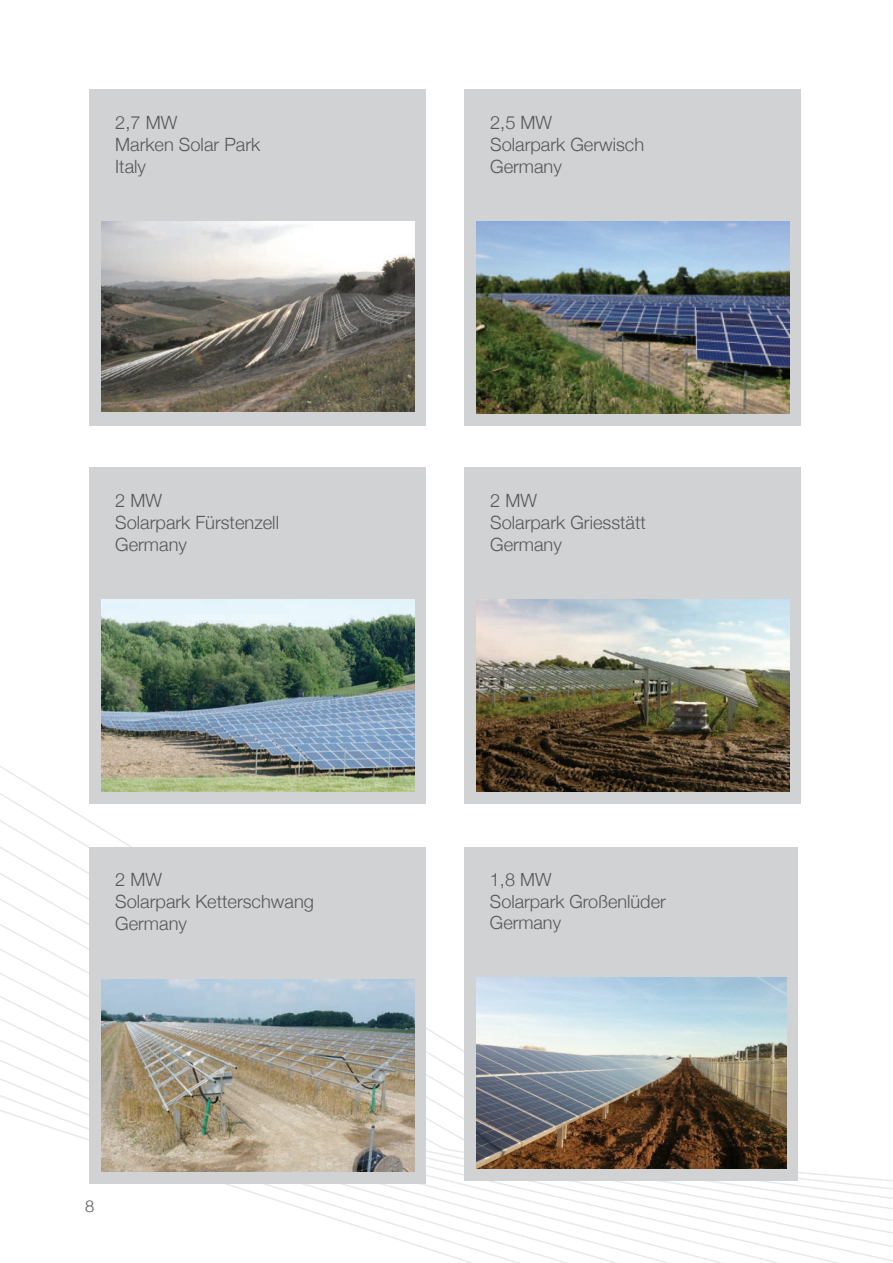
<style>
.page{position:relative;width:893px;height:1263px;background:#fff}
.page>*{position:absolute;margin:0;border:0;box-sizing:border-box;transform-origin:0 0}
.t1{font:300 18.3px/21.9px "Helvetica Neue";color:#57585a}
.t2{font:300 18.15px/21.8px "Helvetica Neue";color:#57585a}
.t3{font:300 16.5px "Helvetica Neue";color:#57585a}
</style>
<div class="page">
<svg style="left:0;top:766px;width:893px;height:497px"></svg>
<div style="left:464px;top:467px;width:337px;height:337px;background:#d1d2d4"></div>
<img style="left:476px;top:599px;width:313px;height:193px">
<div style="left:89px;top:89px;width:337px;height:337px;background:#d1d2d4"></div>
<img style="left:101px;top:221px;width:313px;height:190px">
<div style="left:464px;top:89px;width:337px;height:337px;background:#d1d2d4"></div>
<img style="left:476px;top:221px;width:313px;height:193px">
<div style="left:89px;top:467px;width:337px;height:337px;background:#d1d2d4"></div>
<img style="left:101px;top:599px;width:313px;height:193px">
<div style="left:464px;top:847px;width:334px;height:333px;background:#d1d2d4"></div>
<img style="left:476px;top:978px;width:310px;height:190px">
<div style="left:89px;top:847px;width:337px;height:336px;background:#d1d2d4"></div>
<img style="left:101px;top:979px;width:313px;height:192px">
<p class="t1" style="left:115px;top:110px;width:147px">2,7 MW<br>Marken Solar Park<br>Italy</p>
<p class="t1" style="left:490px;top:110px;width:156px">2,5 MW<br>Solarpark Gerwisch<br>Germany</p>
<p class="t1" style="left:115px;top:488px;width:165px">2 MW<br>Solarpark Fürstenzell<br>Germany</p>
<p class="t1" style="left:490px;top:488px;width:157px">2 MW<br>Solarpark Griesstätt<br>Germany</p>
<p class="t1" style="left:115px;top:867px;width:200px">2 MW<br>Solarpark Ketterschwang<br>Germany</p>
<p class="t3" style="left:85px;top:1193px;width:11px">8</p>
<p class="t2" style="left:490px;top:867px;width:177px">1,8 MW<br>Solarpark Großenlüder<br>Germany</p>
</div>
